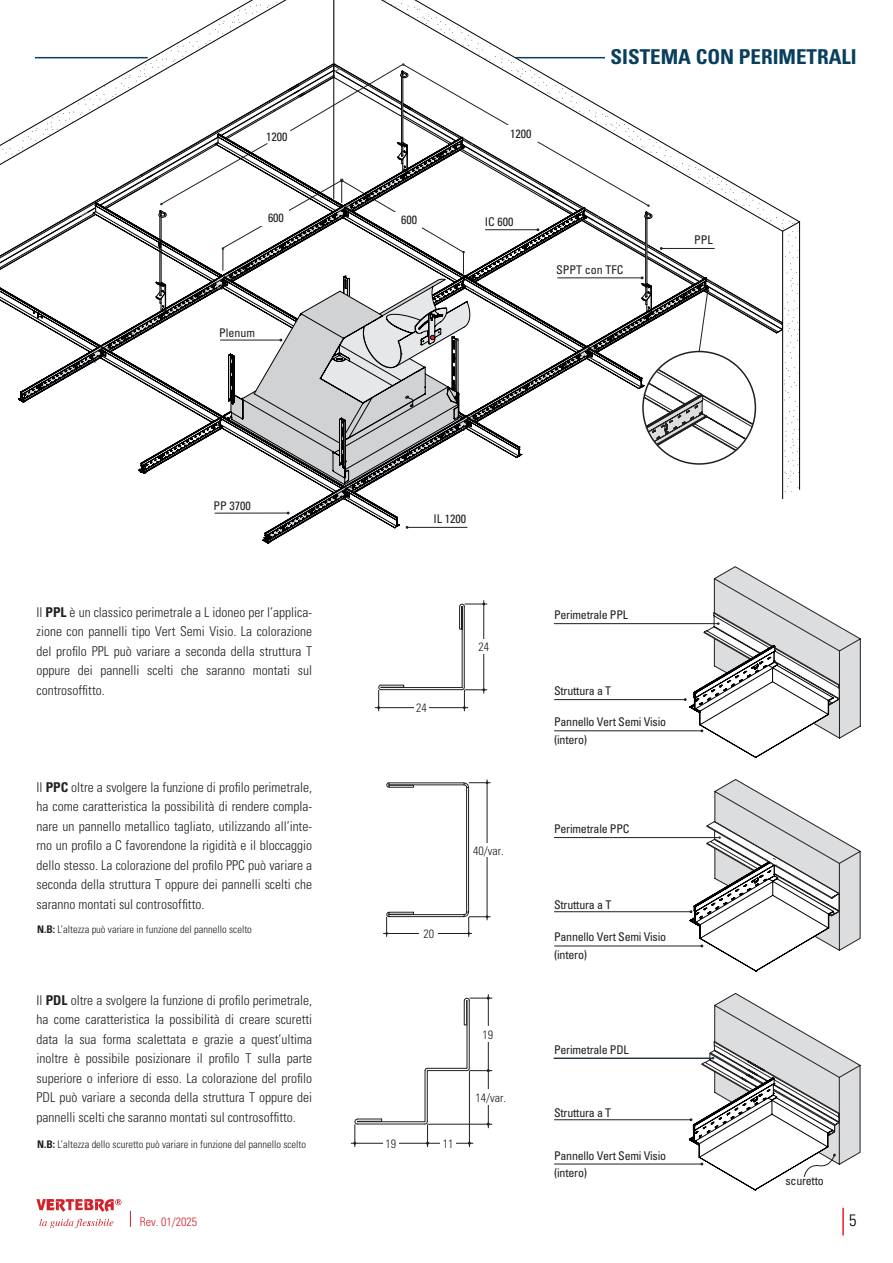
<style>
.page{position:relative;width:893px;height:1263px;background:#fff}
.page>*{position:absolute;margin:0;border:0;box-sizing:border-box;transform-origin:0 0}
.t1{font:700 condensed 20.55px "Univers LT Std";color:#093f5e}
.t2{font:300 condensed 16.5px "Univers LT Std";color:#000001}
.t3{font:300 condensed 13.5px/19.5px "Univers LT Std";color:#231f20;text-align:justify}
.t4{font:condensed 12px/17.7px "Univers LT Std";letter-spacing:-.02em;color:#231f20}
.t5{font:300 condensed 12px "Univers LT Std";color:#231f20}
.t6{font:300 condensed 12px "Univers LT Std";color:#d2222a}
.t7{font:condensed 12px "Univers LT Std";color:#231f20}
.t8{font:300 condensed 10.5px "Univers LT Std";color:#231f20}
.s1{font-weight:700}
</style>
<div class="page">
<hr style="left:842px;top:1208px;width:2px;height:27px;background:#ec1d26">
<svg style="left:36px;top:1199px;width:85px;height:13px"></svg>
<svg style="left:39px;top:1219px;width:74px;height:9px"></svg>
<svg style="left:130px;top:1211px;width:1px;height:16px"></svg>
<svg style="left:334px;top:0;width:271px;height:63px"></svg>
<svg style="left:34px;top:0;width:253px;height:63px"></svg>
<hr style="left:516px;top:57px;width:89px;height:1px;background:#093f5e">
<svg style="left:0;top:63px;width:800px;height:453px"></svg>
<hr style="left:554px;top:1058px;width:159px;height:1px;background:#231f20">
<hr style="left:554px;top:837px;width:166px;height:1px;background:#231f20">
<hr style="left:554px;top:623px;width:164px;height:1px;background:#231f20">
<hr style="left:554px;top:699px;width:131px;height:1px;background:#231f20">
<hr style="left:554px;top:730px;width:148px;height:1px;background:#231f20">
<hr style="left:554px;top:946px;width:148px;height:1px;background:#231f20">
<hr style="left:554px;top:1164px;width:148px;height:1px;background:#231f20">
<svg style="left:684px;top:566px;width:177px;height:192px"></svg>
<hr style="left:554px;top:911px;width:137px;height:1px;background:#231f20">
<svg style="left:690px;top:779px;width:171px;height:192px"></svg>
<hr style="left:554px;top:1119px;width:137px;height:1px;background:#231f20">
<svg style="left:689px;top:993px;width:172px;height:197px"></svg>
<div style="left:466px;top:787px;width:3px;height:125px;border:1px solid #231f20"></div>
<div style="left:389px;top:914px;width:75px;height:3px;border:1px solid #231f20"></div>
<div style="left:389px;top:785px;width:25px;height:2px;border:1px solid #231f20"></div>
<svg style="left:386px;top:782px;width:3px;height:5px"></svg>
<hr style="left:487px;top:779px;width:1px;height:141px;background:#231f20">
<hr style="left:383px;top:933px;width:89px;height:1px;background:#231f20">
<svg style="left:385px;top:912px;width:29px;height:25px"></svg>
<svg style="left:464px;top:912px;width:27px;height:25px"></svg>
<svg style="left:464px;top:781px;width:27px;height:7px"></svg>
<div style="left:419px;top:928px;width:19px;height:10px;background:#fff"></div>
<div style="left:480px;top:843px;width:14px;height:13px;background:#fff"></div>
<hr style="left:351px;top:1143px;width:122px;height:1px;background:#231f20">
<svg style="left:353px;top:996px;width:139px;height:151px"></svg>
<hr style="left:488px;top:994px;width:1px;height:134px;background:#231f20">
<div style="left:481px;top:1090px;width:15px;height:15px;background:#fff"></div>
<div style="left:481px;top:1027px;width:15px;height:15px;background:#fff"></div>
<hr style="left:375px;top:707px;width:93px;height:1px;background:#231f20">
<hr style="left:483px;top:600px;width:1px;height:93px;background:#231f20">
<svg style="left:377px;top:603px;width:110px;height:108px"></svg>
<p class="t4" style="left:266px;top:128px;width:23px">1200</p>
<p class="t4" style="left:268px;top:209px;width:17px">600</p>
<p class="t4" style="left:401px;top:210px;width:17px">600</p>
<p class="t4" style="left:219px;top:324px;width:37px">Plenum</p>
<p class="t4" style="left:510px;top:124px;width:23px">1200</p>
<h1 class="t1" style="left:611px;top:44px;width:248px">SISTEMA CON PERIMETRALI</h1>
<p class="t4" style="left:485px;top:213px;width:30px">IC 600</p>
<p class="t7" style="left:556px;top:262px;width:69px">SPPT con TFC</p>
<p class="t4" style="left:694px;top:231px;width:20px">PPL</p>
<p class="t4" style="left:213px;top:497px;width:39px">PP 3700</p>
<p class="t3" style="left:37px;top:602px;width:277px">Il <span class="s1">PPL</span> è un classico perimetrale a L idoneo per l’applica&shy;zione con pannelli tipo Vert Semi Visio. La colorazione del profilo PPL può variare a seconda della struttura T oppure dei pannelli scelti che saranno montati sul controsoffitto.</p>
<p class="t3" style="left:37px;top:777px;width:277px">Il <span class="s1">PPC</span> oltre a svolgere la funzione di profilo perimetrale, ha come caratteristica la possibilità di rendere compla&shy;nare un pannello metallico tagliato, utilizzando all’inte&shy;rno un profilo a C favorendone la rigidità e il bloccaggio dello stesso. La colorazione del profilo PPC può variare a seconda della struttura T oppure dei pannelli scelti che saranno montati sul controsoffitto.</p>
<p class="t8" style="left:37px;top:923px;width:216px"><span class="s1">N.B:</span> L’altezza può variare in funzione del pannello scelto</p>
<p class="t3" style="left:37px;top:990px;width:277px">Il <span class="s1">PDL</span> oltre a svolgere la funzione di profilo perimetrale, ha come caratteristica la possibilità di creare scuretti data la sua forma scalettata e grazie a quest’ultima inoltre è possibile posizionare il profilo T sulla parte superiore o inferiore di esso. La colorazione del profilo PDL può variare a seconda della struttura T oppure dei pannelli scelti che saranno montati sul controsoffitto.</p>
<p class="t8" style="left:37px;top:1138px;width:270px"><span class="s1">N.B:</span> L’altezza dello scuretto può variare in funzione del pannello scelto</p>
<p class="t4" style="left:433px;top:509px;width:34px">IL 1200</p>
<p class="t5" style="left:416px;top:701px;width:12px">24</p>
<p class="t5" style="left:478px;top:640px;width:12px">24</p>
<p class="t5" style="left:473px;top:843px;width:32px">40/var.</p>
<p class="t5" style="left:423px;top:927px;width:12px">20</p>
<p class="t5" style="left:385px;top:1136px;width:12px">19</p>
<p class="t5" style="left:443px;top:1136px;width:12px">11</p>
<p class="t5" style="left:483px;top:1028px;width:12px">19</p>
<p class="t5" style="left:476px;top:1091px;width:32px">14/var.</p>
<p class="t4" style="left:554px;top:606px;width:76px">Perimetrale PPL</p>
<p class="t4" style="left:554px;top:682px;width:59px">Struttura a T</p>
<p class="t4" style="left:554px;top:713px;width:114px">Pannello Vert Semi Visio (intero)</p>
<p class="t4" style="left:554px;top:820px;width:77px">Perimetrale PPC</p>
<p class="t4" style="left:554px;top:896px;width:59px">Struttura a T</p>
<p class="t4" style="left:554px;top:928px;width:114px">Pannello Vert Semi Visio (intero)</p>
<p class="t4" style="left:554px;top:1040px;width:76px">Perimetrale PDL</p>
<p class="t4" style="left:554px;top:1103px;width:59px">Struttura a T</p>
<p class="t4" style="left:554px;top:1146px;width:114px">Pannello Vert Semi Visio (intero)</p>
<p class="t4" style="left:785px;top:1172px;width:40px">scuretto</p>
<p class="t6" style="left:140px;top:1215px;width:59px">Rev. 01/2025</p>
<p class="t2" style="left:849px;top:1210px;width:9px">5</p>
</div>
